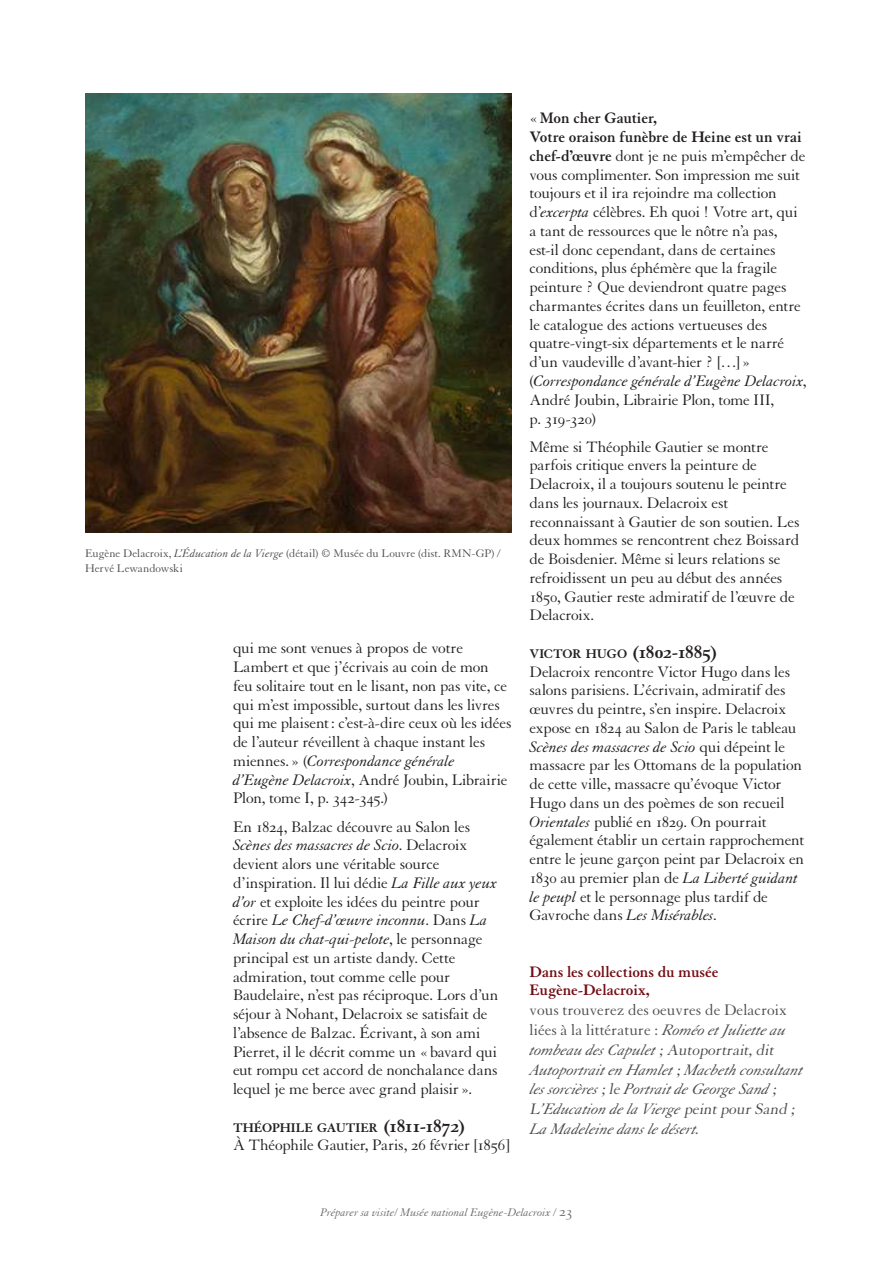
<style>
.page{position:relative;width:893px;height:1263px;background:#fff}
.page>*{position:absolute;margin:0;border:0;box-sizing:border-box;transform-origin:0 0}
.t1{font:700 19.5px "Granjon LT Std";letter-spacing:-.005em;color:#231f20}
.t2{font:16.5px/18.8px "Granjon LT Std";letter-spacing:-.015em;color:#231f20}
.t3{font:italic 16.5px/19.8px "Granjon LT Std";color:#4b4c4d}
.t4{font:700 16.5px/18.8px "Granjon LT Std";color:#730d14}
.t5{font:700 13.65px "Granjon LT Std";color:#231f20}
.t6{font:12px/15px "Granjon LT Std";letter-spacing:-.005em;color:#4b4c4d}
.t7{font:italic 12px "Granjon LT Std";color:#6c6d70}
.s1{font-style:italic}
.s2{font-size:19.5px}
.s3{font-weight:700}
.s4{font-size:13.65px}
.s5{font-style:normal}
.s6{font-style:inherit}
.s7{font-style:normal;font-size:15px}
</style>
<div class="page">
<img style="left:85px;top:94px;width:426px;height:438px">
<p class="t6" style="left:85px;top:546px;width:417px">Eugène Delacroix, <span class="s1">L’Éducation de la Vierge</span> (détail) © Musée du Louvre (dist. RMN-GP) /<br>Hervé Lewandowski</p>
<p class="t2" style="left:233px;top:639px;width:280px">qui me sont venues à propos de votre Lambert et que j’écrivais au coin de mon feu solitaire tout en le lisant, non pas vite, ce qui m’est impossible, surtout dans les livres qui me plaisent: c’est-à-dire ceux où les idées de l’auteur réveillent à chaque instant les miennes.» (<span class="s1">Correspondance générale d’Eugène Delacroix</span>, André Joubin, Librairie Plon, tome I, p. 342-345.)</p>
<p class="t2" style="left:233px;top:817px;width:267px">En 1824, Balzac découvre au Salon les <span class="s1">Scènes des massacres de Scio</span>. Delacroix devient alors une véritable source d’inspiration. Il lui dédie <span class="s1">La Fille aux yeux d’or</span> et exploite les idées du peintre pour écrire <span class="s1">Le Chef-d’œuvre inconnu</span>. Dans <span class="s1">La Maison du chat-qui-pelote</span>, le personnage principal est un artiste dandy. Cette admiration, tout comme celle pour Baudelaire, n’est pas réciproque. Lors d’un séjour à Nohant, Delacroix se satisfait de l’absence de Balzac. Écrivant, à son ami Pierret, il le décrit comme un «bavard qui eut rompu cet accord de nonchalance dans lequel je me berce avec grand plaisir ».</p>
<p class="t5" style="left:233px;top:1120px;width:235px">THÉOPHILE GAUTIER <span class="s2">(1811-1872)</span></p>
<p class="t2" style="left:233px;top:1136px;width:278px">À Théophile Gautier, Paris, 26 février [1856]</p>
<p class="t2" style="left:529px;top:109px;width:279px">«<span class="s3">Mon cher Gautier,<br>Votre oraison funèbre de Heine est un vrai chef-d’œuvre</span> dont je ne puis m’empêcher de vous complimenter. Son impression me suit toujours et il ira rejoindre ma collection d’<span class="s1">excerpta</span> célèbres. Eh quoi ! Votre art, qui a tant de ressources que le nôtre n’a pas, est-il donc cependant, dans de certaines conditions, plus éphémère que la fragile peinture ? Que deviendront quatre pages charmantes écrites dans un feuilleton, entre le catalogue des actions vertueuses des quatre-vingt-six départements et le narré d’un vaudeville d’avant-hier ? […]» (<span class="s1">Correspondance générale d’Eugène Delacroix</span>, André Joubin, Librairie Plon, tome III,<br>p. 319-320)</p>
<p class="t2" style="left:529px;top:437px;width:272px">Même si Théophile Gautier se montre parfois critique envers la peinture de Delacroix, il a toujours soutenu le peintre dans les journaux. Delacroix est reconnaissant à Gautier de son soutien. Les deux hommes se rencontrent chez Boissard de Boisdenier. Même si leurs relations se refroidissent un peu au début des années 1850, Gautier reste admiratif de l’œuvre de Delacroix.</p>
<p class="t1" style="left:529px;top:641px;width:190px"><span class="s4">VICTOR HUGO</span> (1802-1885)</p>
<p class="t2" style="left:529px;top:662px;width:276px">Delacroix rencontre Victor Hugo dans les salons parisiens. L’écrivain, admiratif des œuvres du peintre, s’en inspire. Delacroix expose en 1824 au Salon de Paris le tableau <span class="s1">Scènes des massacres de Scio</span> qui dépeint le massacre par les Ottomans de la population de cette ville, massacre qu’évoque Victor Hugo dans un des poèmes de son recueil <span class="s1">Orientales</span> publié en 1829. On pourrait également établir un certain rapprochement entre le jeune garçon peint par Delacroix en 1830 au premier plan de <span class="s1">La Liberté guidant le peupl</span> et le personnage plus tardif de Gavroche dans <span class="s1">Les Misérables</span>.</p>
<p class="t4" style="left:529px;top:962px;width:191px">Dans les collections du musée<br>Eugène-Delacroix,</p>
<p class="t3" style="left:529px;top:1000px;width:278px"><span class="s5">vous trouverez des oeuvres de Delacroix liées à la littérature :</span> Roméo etJuliette au tombeau des Capulet<span class="s6">;Autoportrait,dit </span>Autoportraiten Hamlet<span class="s6">;</span>Macbeth consultant les sorcières <span class="s6">;le</span> Portraitde George Sand <span class="s6">; L</span>’Education de la Vierge <span class="s6">peintpour Sand ; </span>La Madeleine dans le désert.</p>
<p class="t7" style="left:320px;top:1205px;width:254px">Préparer sa visite/ Musée national Eugène-Delacroix / <span class="s7">23</span></p>
</div>
